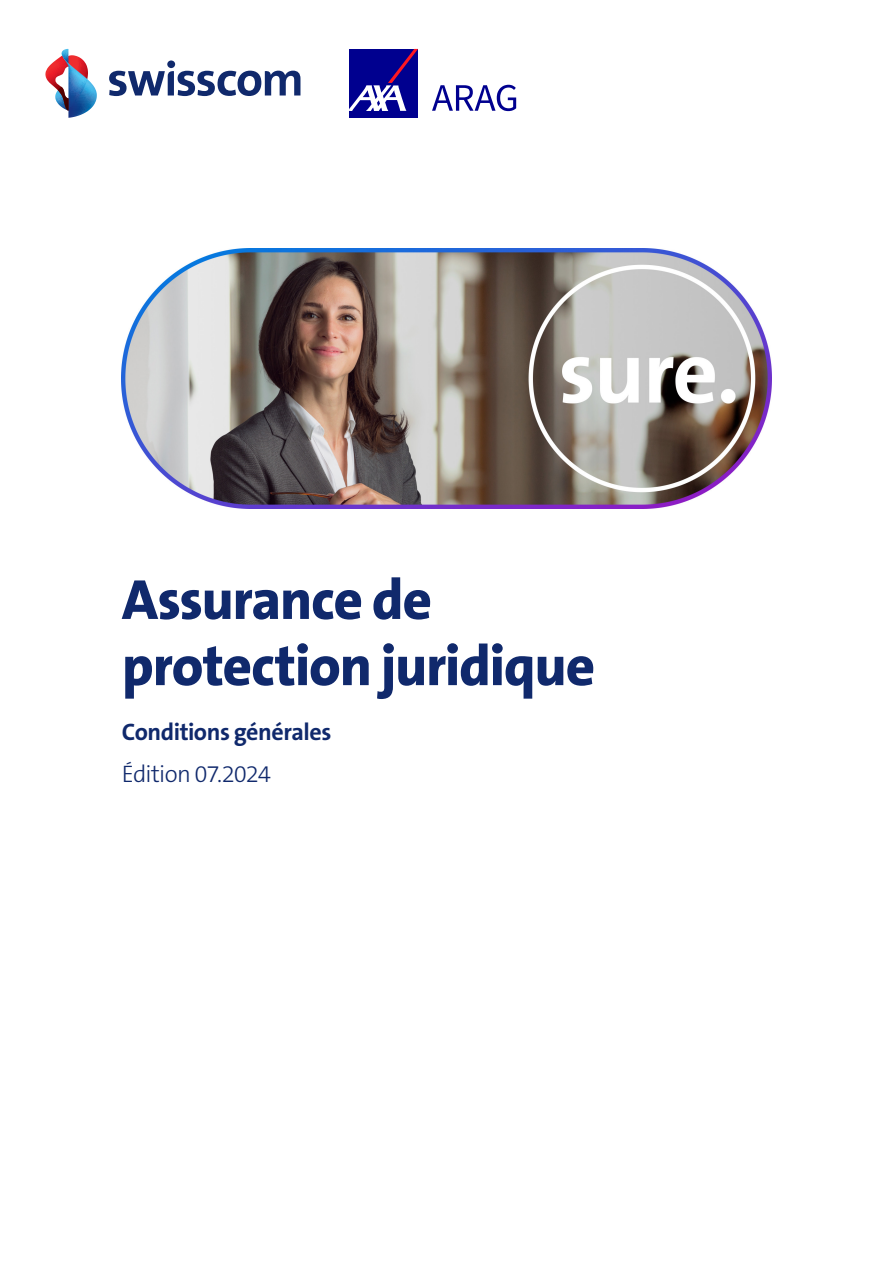
<style>
.page{position:relative;width:893px;height:1263px;background:#fff}
.page>*{position:absolute;margin:0;border:0;box-sizing:border-box;transform-origin:0 0}
.t1{font:800 57px/66.2px "The Sans B W8";letter-spacing:-.02em;color:#10296c}
.t2{font:700 24px "The Sans B W7";letter-spacing:-.02em;color:#10296c}
.t3{font:300 24px "The Sans B W3";letter-spacing:-.04em;color:#10296c}
</style>
<div class="page">
<img style="left:122px;top:249px;width:649px;height:259px">
<svg style="left:45px;top:49px;width:52px;height:69px"></svg>
<svg style="left:109px;top:60px;width:191px;height:36px"></svg>
<div style="left:349px;top:49px;width:69px;height:69px;background:#00008f"></div>
<svg style="left:349px;top:49px;width:69px;height:62px"></svg>
<svg style="left:432px;top:85px;width:84px;height:26px"></svg>
<p class="t1" style="left:122px;top:567px;width:475px">Assurance de protection juridique</p>
<p class="t2" style="left:122px;top:717px;width:211px">Conditions générales</p>
<p class="t3" style="left:122px;top:758px;width:151px">Édition 07.2024</p>
</div>
